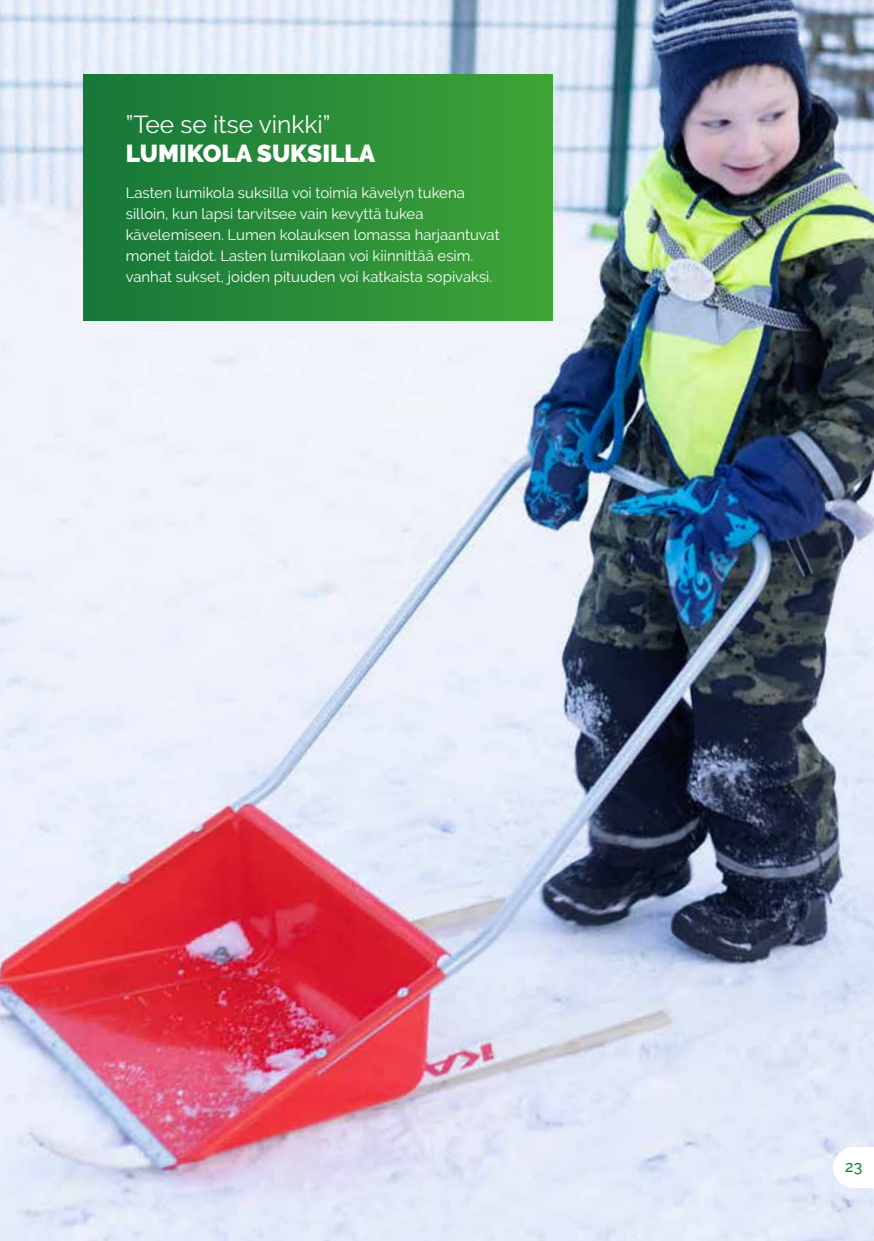
<style>
.page{position:relative;width:874px;height:1241px;background:#fff}
.page>*{position:absolute;margin:0;border:0;box-sizing:border-box;transform-origin:0 0}
.Tuoteotsikko_ylä{font:24.5px "Raleway";color:#fff}
.Tuoteotsikko{font:900 24.5px "Raleway";color:#fff}
.t1{font:500 15.75px "Raleway";color:#0c873f}
.Leipäteksti{font:14.88px/21px "Raleway";color:#fff}
</style>
<div class="page">
<img style="left:0;top:0;width:873px;height:1240px">
<div style="left:83px;top:74px;width:469px;height:247px;background:linear-gradient(to right,#16763a,#3fa437)"></div>
<svg style="left:832px;top:1146px;width:41px;height:41px"></svg>
<p class="Tuoteotsikko_ylä" style="left:126px;top:110px;width:206px">”Tee se itse vinkki”</p>
<p class="Tuoteotsikko" style="left:126px;top:139px;width:251px">LUMIKOLA SUKSILLA</p>
<p class="Leipäteksti" style="left:126px;top:182px;width:375px">Lasten lumikola suksilla voi toimia kävelyn tukena silloin, kun lapsi tarvitsee vain kevyttä tukea kävelemiseen. Lumen kolauksen lomassa harjaantuvat monet taidot. Lasten lumikolaan voi kiinnittää esim. vanhat sukset, joiden pituuden voi katkaista sopivaksi.</p>
<p class="t1" style="left:844px;top:1157px;width:18px">23</p>
</div>
